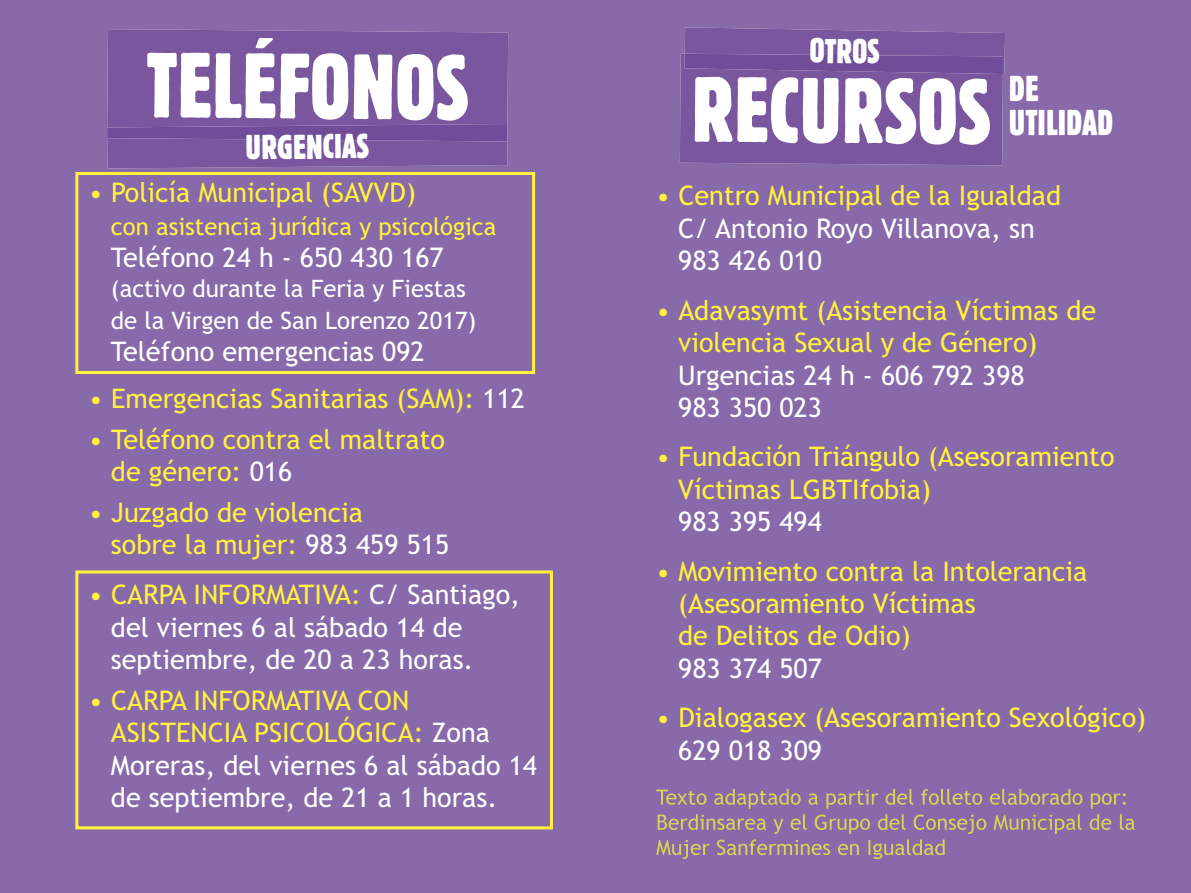
<style>
.page{position:relative;width:1191px;height:893px;background:#8869a9}
.page>*{position:absolute;margin:0;border:0;box-sizing:border-box;transform-origin:0 0}
.t1{font:96px "Block D Regu Extr Cond";letter-spacing:-.01em;color:#fff}
.t2{font:37.5px/33.9px "Block D Regu Extr Cond";color:#fff}
.t3{font:36px "Block D Regu Extr Cond";letter-spacing:-.01em;color:#fff}
.t4{font:27px/32.4px "Trebuchet MS";color:#fff23e}
.t5{font:27px/32.4px "Trebuchet MS";color:#fff}
.t6{font:24px/30.9px "Trebuchet MS";color:#fff}
.t7{font:24px "Trebuchet MS";color:#fff23e}
.s1{color:#fff}
.s2{color:#fff23e}
</style>
<div class="page">
<div style="left:107px;top:29px;width:401px;height:109px;background:#79569e"></div>
<svg style="left:107px;top:124px;width:400px;height:44px;background:#78559d"></svg>
<svg style="left:680px;top:27px;width:325px;height:138px;background:#79569e"></svg>
<div style="left:75px;top:172px;width:460px;height:202px;border:3px solid #fff23e"></div>
<div style="left:75px;top:570px;width:478px;height:259px;border:3px solid #fff23e"></div>
<svg style="left:656px;top:789px;width:144px;height:41px;background:#988096"></svg>
<svg style="left:656px;top:839px;width:142px;height:20px;background:#998195"></svg>
<h1 class="t1" style="left:146px;top:29px;width:325px">TELÉFONOS</h1>
<h3 class="t3" style="left:246px;top:125px;width:125px">URGENCIAS</h3>
<p class="t4" style="left:89px;top:177px;width:329px">• Policía Municipal (SAVVD)</p>
<p class="t7" style="left:111px;top:213px;width:387px">con asistencia jurídica y psicológica</p>
<p class="t5" style="left:111px;top:242px;width:334px">Teléfono 24 h - 650 430 167</p>
<p class="t6" style="left:111px;top:274px;width:367px">(activo durante la Feria y Fiestas de la Virgen de San Lorenzo 2017)</p>
<p class="t5" style="left:111px;top:335px;width:315px">Teléfono emergencias 092</p>
<p class="t4" style="left:89px;top:382px;width:438px">• Emergencias Sanitarias (SAM): <span class="s1">112</span></p>
<p class="t4" style="left:111px;top:423px;width:335px;text-indent:-22px">• Teléfono contra el maltrato de género: <span class="s1">016</span></p>
<p class="t4" style="left:111px;top:496px;width:340px;text-indent:-22px">• Juzgado de violencia<br>sobre la mujer: <span class="s1">983 459 515</span></p>
<p class="t5" style="left:111px;top:579px;width:411px;text-indent:-22px"><span class="s2">• CARPA INFORMATIVA:</span> C/ Santiago, del viernes 6 al sábado 14 de septiembre, de 20 a 23 horas.</p>
<p class="t5" style="left:111px;top:684px;width:427px;text-indent:-22px"><span class="s2">• CARPA INFORMATIVA CON<br>ASISTENCIA PSICOLÓGICA:</span> Zona<br>Moreras, del viernes 6 al sábado 14 de septiembre, de 21 a 1 horas.</p>
<h3 class="t3" style="left:810px;top:29px;width:72px;rotate:1deg">OTROS</h3>
<h1 class="t1" style="left:691px;top:53px;width:302px">RECURSOS</h1>
<h2 class="t2" style="left:1009px;top:71px;width:106px">DE<br>UTILIDAD</h2>
<p class="t4" style="left:656px;top:180px;width:406px">• Centro Municipal de la Igualdad</p>
<p class="t5" style="left:678px;top:212px;width:358px">C/ Antonio Royo Villanova, sn<br>983 426 010</p>
<p class="t4" style="left:678px;top:294px;width:419px;text-indent:-22px">• Adavasymt (Asistencia Víctimas de violencia Sexual y de Género)</p>
<p class="t5" style="left:678px;top:359px;width:348px">Urgencias 24 h - 606 792 398<br>983 350 023</p>
<p class="t4" style="left:678px;top:441px;width:438px;text-indent:-22px">• Fundación Triángulo (Asesoramiento<br>Víctimas LGBTIfobia)</p>
<p class="t5" style="left:678px;top:506px;width:145px">983 395 494</p>
<p class="t4" style="left:678px;top:555px;width:410px;text-indent:-22px">• Movimiento contra la Intolerancia (Asesoramiento Víctimas<br>de Delitos de Odio)</p>
<p class="t5" style="left:678px;top:652px;width:145px">983 374 507</p>
<p class="t4" style="left:656px;top:702px;width:491px">• Dialogasex (Asesoramiento Sexológico)</p>
<p class="t5" style="left:678px;top:734px;width:145px">629 018 309</p>
</div>
